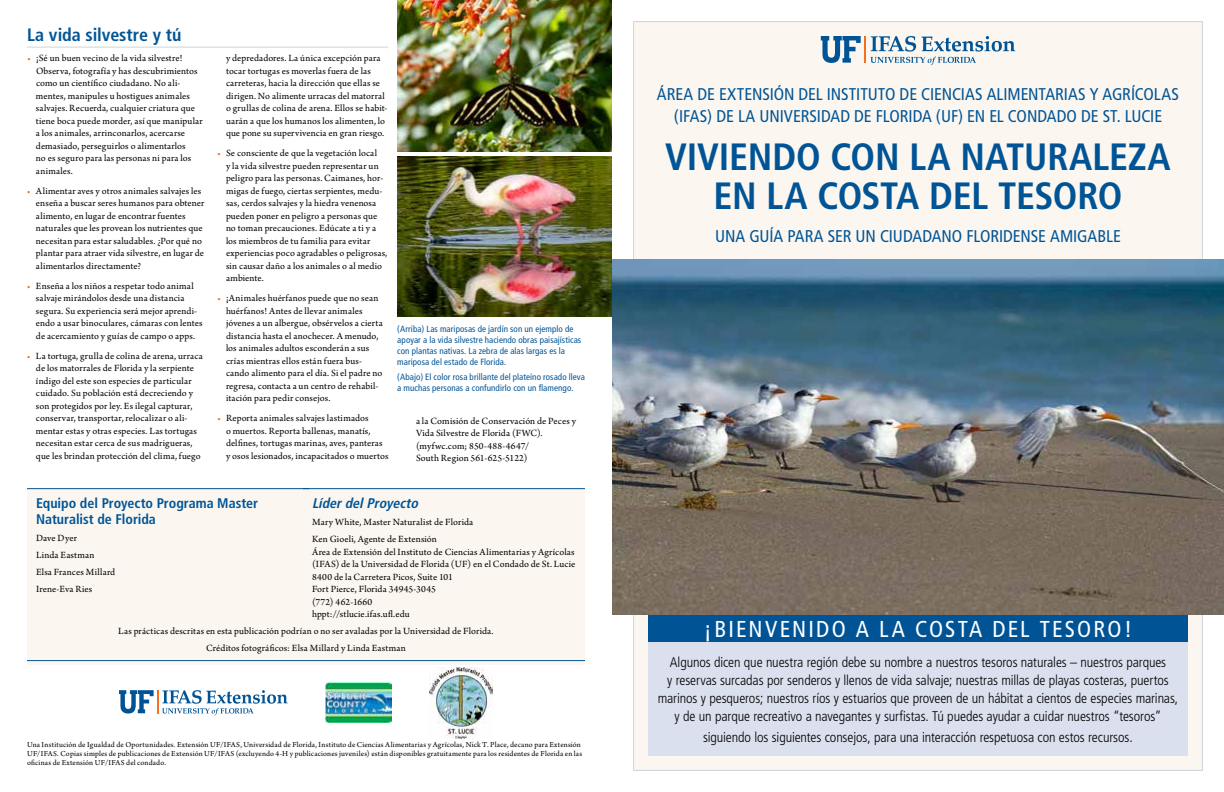
<style>
.page{position:relative;width:1224px;height:792px;background:#fff}
.page>*{position:absolute;margin:0;border:0;box-sizing:border-box;transform-origin:0 0}
.t1{font:700 condensed 38px/39px "Frutiger";letter-spacing:-.01em;color:#005496;text-align:center}
.t2{font:condensed 23px "Frutiger";letter-spacing:.095em;color:#fff}
.t3{font:700 condensed 18px "Frutiger";color:#005496}
.t4{font:condensed 17px/22px "Frutiger";letter-spacing:-.005em;color:#005496;text-align:center}
.t5{font:300 condensed 14px/18px "Frutiger LT Std";letter-spacing:-.01em;color:#000;text-align:center}
.t6{font:700 condensed 14px/16px "Frutiger";color:#005496}
.t7{font:italic 700 condensed 14px "Frutiger";color:#005496}
.t8{font:10px/12.5px "Arno Pro";letter-spacing:.015em;color:#000}
.t9{font:condensed 9px/10.8px "Frutiger";letter-spacing:.005em;color:#005496}
.t10{font:8px/9px "Arno Pro";letter-spacing:.02em;color:#000}
.s1{color:#f36f21}
</style>
<div class="page">
<div style="left:633px;top:21px;width:570px;height:750px;background:#fbf7f0;border:1px solid #d1d3d4"></div>
<img style="left:612px;top:259px;width:612px;height:356px">
<div style="left:648px;top:642px;width:540px;height:114px;background:#dbe0ee"></div>
<div style="left:648px;top:615px;width:540px;height:27px;background:#005496"></div>
<svg style="left:821px;top:36px;width:194px;height:29px"></svg>
<div style="left:27px;top:489px;width:558px;height:176px;background:#fbf7f0"></div>
<hr style="left:27px;top:488px;width:282px;height:1px;background:#005496">
<hr style="left:303px;top:488px;width:282px;height:1px;background:#005496">
<hr style="left:27px;top:660px;width:558px;height:1px;background:#005496">
<hr style="left:27px;top:47px;width:361px;height:1px;background:#d1d3d4">
<img style="left:326px;top:683px;width:66px;height:40px">
<img style="left:430px;top:667px;width:63px;height:71px">
<svg style="left:119px;top:690px;width:169px;height:25px"></svg>
<img style="left:397px;top:157px;width:215px;height:160px">
<img style="left:397px;top:0;width:215px;height:151px">
<h3 class="t3" style="left:27px;top:24px;width:156px">La vida silvestre y tú</h3>
<p class="t8" style="left:36px;top:52px;width:168px;text-indent:-9px"><span class="s1">•</span> ¡Sé un buen vecino de la vida silvestre!<br>Observa, fotografía y has descubrimientos como un científico ciudadano. No ali&shy;mentes, manipules u hostigues animales salvajes. Recuerda, cualquier criatura que tiene boca puede morder, así que manipular a los animales, arrinconarlos, acercarse demasiado, perseguirlos o alimentarlos<br>no es seguro para las personas ni para los animales.</p>
<p class="t8" style="left:36px;top:185px;width:170px;text-indent:-9px"><span class="s1">•</span> Alimentar aves y otros animales salvajes les enseña a buscar seres humanos para obtener alimento, en lugar de encontrar fuentes naturales que les provean los nutrientes que necesitan para estar saludables. ¿Por qué no plantar para atraer vida silvestre, en lugar de alimentarlos directamente?</p>
<p class="t8" style="left:36px;top:280px;width:168px;text-indent:-9px"><span class="s1">•</span> Enseña a los niños a respetar todo animal salvaje mirándolos desde una distancia segura. Su experiencia será mejor aprendi&shy;endo a usar binoculares, cámaras con lentes de acercamiento y guías de campo o apps.</p>
<p class="t8" style="left:36px;top:350px;width:168px;text-indent:-9px"><span class="s1">•</span> La tortuga, grulla de colina de arena, urraca de los matorrales de Florida y la serpiente índigo del este son especies de particular cuidado. Su población está decreciendo y son protegidos por ley. Es ilegal capturar, conservar, transportar, relocalizar o ali&shy;mentar estas y otras especies. Las tortugas necesitan estar cerca de sus madrigueras, que les brindan protección del clima, fuego</p>
<p class="t8" style="left:226px;top:52px;width:163px">y depredadores. La única excepción para tocar tortugas es moverlas fuera de las carreteras, hacia la dirección que ellas se dirigen. No alimente urracas del matorral o grullas de colina de arena. Ellos se habit&shy;uarán a que los humanos los alimenten, lo que pone su supervivencia en gran riesgo.</p>
<p class="t8" style="left:226px;top:148px;width:163px;text-indent:-9px"><span class="s1">•</span> Se consciente de que la vegetación local<br>y la vida silvestre pueden representar un peligro para las personas. Caimanes, hor&shy;migas de fuego, ciertas serpientes, medu&shy;sas, cerdos salvajes y la hiedra venenosa pueden poner en peligro a personas que no toman precauciones. Edúcate a ti y a los miembros de tu familia para evitar experiencias poco agradables o peligrosas, sin causar daño a los animales o al medio ambiente.</p>
<p class="t8" style="left:226px;top:293px;width:158px;text-indent:-9px"><span class="s1">•</span> ¡Animales huérfanos puede que no sean huérfanos! Antes de llevar animales jóvenes a un albergue, obsérvelos a cierta distancia hasta el anochecer. A menudo, los animales adultos esconderán a sus crías mientras ellos están fuera bus&shy;cando alimento para el día. Si el padre no regresa, contacta a un centro de rehabil&shy;itación para pedir consejos.</p>
<p class="t8" style="left:226px;top:413px;width:164px;text-indent:-9px"><span class="s1">•</span> Reporta animales salvajes lastimados<br>o muertos. Reporta ballenas, manatís, delfines, tortugas marinas, aves, panteras y osos lesionados, incapacitados o muertos</p>
<p class="t8" style="left:416px;top:415px;width:162px">a la Comisión de Conservación de Peces y<br>Vida Silvestre de Florida (FWC). (myfwc.com; 850-488-4647/<br>South Region 561-625-5122)</p>
<p class="t9" style="left:397px;top:324px;width:185px">(Arriba) Las mariposas de jardín son un ejemplo de apoyar a la vida silvestre haciendo obras paisajísticas con plantas nativas. La zebra de alas largas es la mariposa del estado de Florida.</p>
<p class="t9" style="left:397px;top:372px;width:189px">(Abajo) El color rosa brillante del plateíno rosado lleva a muchas personas a confundirlo con un flamengo.</p>
<h3 class="t6" style="left:36px;top:496px;width:224px">Equipo del Proyecto Programa Master<br>Naturalist de Florida</h3>
<p class="t8" style="left:36px;top:530px;width:81px;line-height:17px">Dave Dyer<br>Linda Eastman<br>Elsa Frances Millard<br>Irene-Eva Ries</p>
<h3 class="t7" style="left:312px;top:495px;width:111px">LíderdelProyecto</h3>
<p class="t8" style="left:312px;top:514px;width:163px;line-height:17px">Mary White, Master Naturalist de Florida<br>Ken Gioeli, Agente de Extensión</p>
<p class="t8" style="left:312px;top:546px;width:265px">Área de Extensión del Instituto de Ciencias Alimentarias y Agrícolas (IFAS) de la Universidad de Florida (UF) en el Condado de St. Lucie 8400 de la Carretera Picos, Suite 101<br>Fort Pierce, Florida 34945-3045<br>(772) 462-1660<br>hppt://stlucie.ifas.ufl.edu</p>
<p class="t8" style="left:118px;top:623px;width:377px;line-height:17px;text-align:center">Las prácticas descritas en esta publicación podrían o no ser avaladas por la Universidad de Florida.<br>Créditos fotográficos: Elsa Millard y Linda Eastman</p>
<p class="t10" style="left:27px;top:741px;width:557px">Una Institución de Igualdad de Oportunidades. Extensión UF/IFAS, Universidad de Florida, Instituto de Ciencias Alimentarias y Agrícolas, Nick T. Place, decano para Extensión<br>UF/IFAS. Copias simples de publicaciones de Extensión UF/IFAS (excluyendo 4-H y publicaciones juveniles) están disponibles gratuitamente para los residentes de Florida en las oficinas de Extensión UF/IFAS del condado.</p>
<h3 class="t4" style="left:657px;top:83px;width:524px">ÁREA DE EXTENSIÓN DEL INSTITUTO DE CIENCIAS ALIMENTARIAS Y AGRÍCOLAS (IFAS) DE LA UNIVERSIDAD DE FLORIDA (UF) EN EL CONDADO DE ST. LUCIE</h3>
<h1 class="t1" style="left:665px;top:137px;width:507px">VIVIENDO CON LA NATURALEZA<br>EN LA COSTA DEL TESORO</h1>
<h3 class="t4" style="left:715px;top:225px;width:407px">UNA GUÍA PARA SER UN CIUDADANO FLORIDENSE AMIGABLE</h3>
<h2 class="t2" style="left:704px;top:616px;width:430px">¡BIENVENIDO A LA COSTA DEL TESORO!</h2>
<p class="t5" style="left:658px;top:653px;width:522px">Algunos dicen que nuestra región debe su nombre a nuestros tesoros naturales – nuestros parques<br>y reservas surcadas por senderos y llenos de vida salvaje; nuestras millas de playas costeras, puertos marinos y pesqueros; nuestros ríos y estuarios que proveen de un hábitat a cientos de especies marinas, y de un parque recreativo a navegantes y surfistas. Tú puedes ayudar a cuidar nuestros “tesoros”</p>
<h3 class="t5" style="left:703px;top:728px;width:431px">siguiendo los siguientes consejos, para una interacción respetuosa con estos recursos.</h3>
</div>
